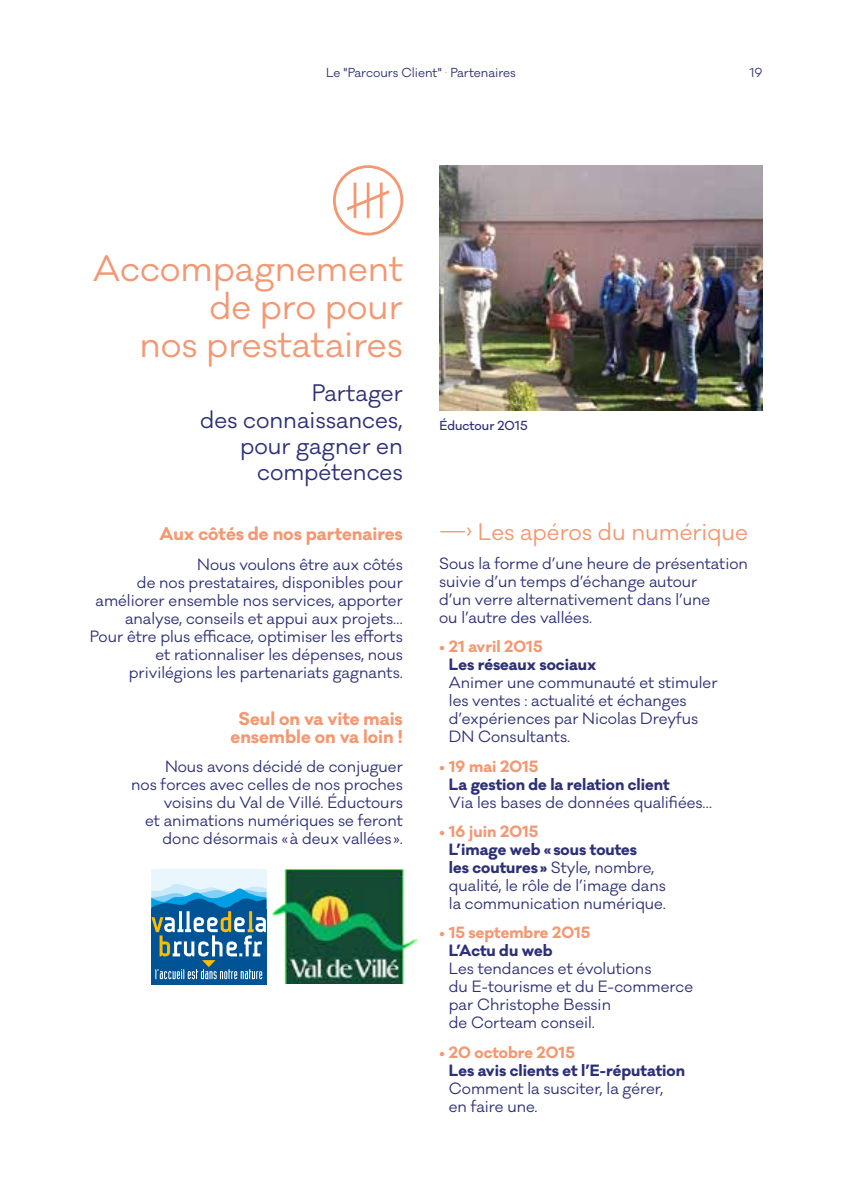
<style>
.page{position:relative;width:842px;height:1191px;background:#fff}
.page>*{position:absolute;margin:0;border:0;box-sizing:border-box;transform-origin:0 0}
.t1{font:34px/38px "Galano Classic";color:#f39872;text-align:right}
.t2{font:22px/26.4px "Galano Classic";color:#2d3077;text-align:right}
.t3{font:22px "Galano Classic";color:#f39872}
.t4{font:700 17px/18px "Galano Classic";color:#f39872;text-align:center}
.t5{font:15px/18px "Galano Classic";color:#2d3077}
.t6{font:700 15px/18px "Galano Classic";color:#2d3077}
.t7{font:700 15px/18px "Galano Classic";color:#f39872}
.t8{font:12px "Galano Classic";color:#2d3077}
.t9{font:500 12px "Galano Classic";color:#2d3077}
.s1{color:#f39872}
.s2{font-weight:400;color:#f39872}
.s3{font-weight:700;color:#f39872}
.s4{font-weight:700}
.s5{font-weight:400}
.s6{color:#2d3077}
</style>
<div class="page">
<img style="left:439px;top:166px;width:324px;height:244px">
<div style="left:333px;top:165px;width:70px;height:70px;border:3px solid #f39872;border-radius:50%"></div>
<hr style="left:367px;top:183px;width:2px;height:35px;background:#f39872">
<hr style="left:380px;top:183px;width:3px;height:35px;background:#f39872">
<hr style="left:354px;top:183px;width:2px;height:35px;background:#f39872">
<svg style="left:346px;top:188px;width:44px;height:25px"></svg>
<img style="left:273px;top:869px;width:144px;height:115px">
<div style="left:151px;top:869px;width:115px;height:39px;background:#eaf6fe"></div>
<div style="left:151px;top:908px;width:115px;height:76px;background:#005496"></div>
<svg style="left:151px;top:884px;width:115px;height:95px"></svg>
<p class="t8" style="left:326px;top:65px;width:191px">Le "Parcours Client" <span class="s1">·</span> Partenaires</p>
<h1 class="t1" style="left:93px;top:250px;width:311px">Accompagnement de pro pour<br>nos prestataires</h1>
<p class="t8" style="left:749px;top:65px;width:15px">19</p>
<h2 class="t2" style="left:200px;top:380px;width:204px">Partager<br>des connaissances, pour gagner en compétences</h2>
<p class="t4" style="left:160px;top:525px;width:245px">Aux côtés de nos partenaires</p>
<p class="t5" style="left:90px;top:555px;width:314px;text-align:right">Nous voulons être aux côtés<br>de nos prestataires, disponibles pour améliorer ensemble nos services, apporter analyse, conseils et appui aux projets… Pour être plus efficace, optimiser les efforts et rationnaliser les dépenses, nous privilégions les partenariats gagnants.</p>
<p class="t4" style="left:231px;top:709px;width:174px">Seul on va vite mais ensemble on va loin !</p>
<p class="t5" style="left:131px;top:758px;width:273px;text-align:right">Nous avons décidé de conjuguer<br>nos forces avec celles de nos proches voisins du Val de Villé. Éductours<br>et animations numériques se feront donc désormais «à deux vallées ».</p>
<p class="t9" style="left:439px;top:418px;width:90px">Éductour 2015</p>
<h2 class="t3" style="left:439px;top:517px;width:310px">—› Les apéros du numérique</h2>
<p class="t5" style="left:439px;top:554px;width:310px">Sous la forme d’une heure de présentation suivie d’un temps d’échange autour<br>d’un verre alternativement dans l’une<br>ou l’autre des vallées.</p>
<p class="t6" style="left:449px;top:637px;width:149px;text-indent:-10px"><span class="s2">•</span> <span class="s1">21 avril 2015<br></span>Les réseaux sociaux</p>
<p class="t5" style="left:449px;top:674px;width:270px">Animer une communauté et stimuler les ventes : actualité et échanges d’expériences par Nicolas Dreyfus<br>DN Consultants.</p>
<p class="t6" style="left:449px;top:757px;width:222px;text-indent:-10px"><span class="s2">•</span> <span class="s1">19 mai 2015<br></span>La gestion de la relation client</p>
<p class="t5" style="left:449px;top:793px;width:265px">Via les bases de données qualifiées…</p>
<p class="t5" style="left:449px;top:822px;width:218px;text-indent:-10px"><span class="s1">•</span> <span class="s3">16 juin 2015<br></span><span class="s4">L’image web «sous toutes<br>les coutures»</span> Style, nombre, qualité, le rôle de l’image dans la communication numérique.</p>
<p class="t7" style="left:449px;top:924px;width:143px;text-indent:-10px"><span class="s5">•</span> 15 septembre 2015<br><span class="s6">L’Actu du web</span></p>
<p class="t5" style="left:449px;top:960px;width:246px">Les tendances et évolutions<br>du E-tourisme et du E-commerce par Christophe Bessin<br>de Corteam conseil.</p>
<p class="t6" style="left:449px;top:1043px;width:238px;text-indent:-10px"><span class="s2">•</span> <span class="s1">20 octobre 2015<br></span>Les avis clients et l’E-réputation</p>
<p class="t5" style="left:449px;top:1079px;width:216px">Comment la susciter, la gérer, en faire une.</p>
</div>
